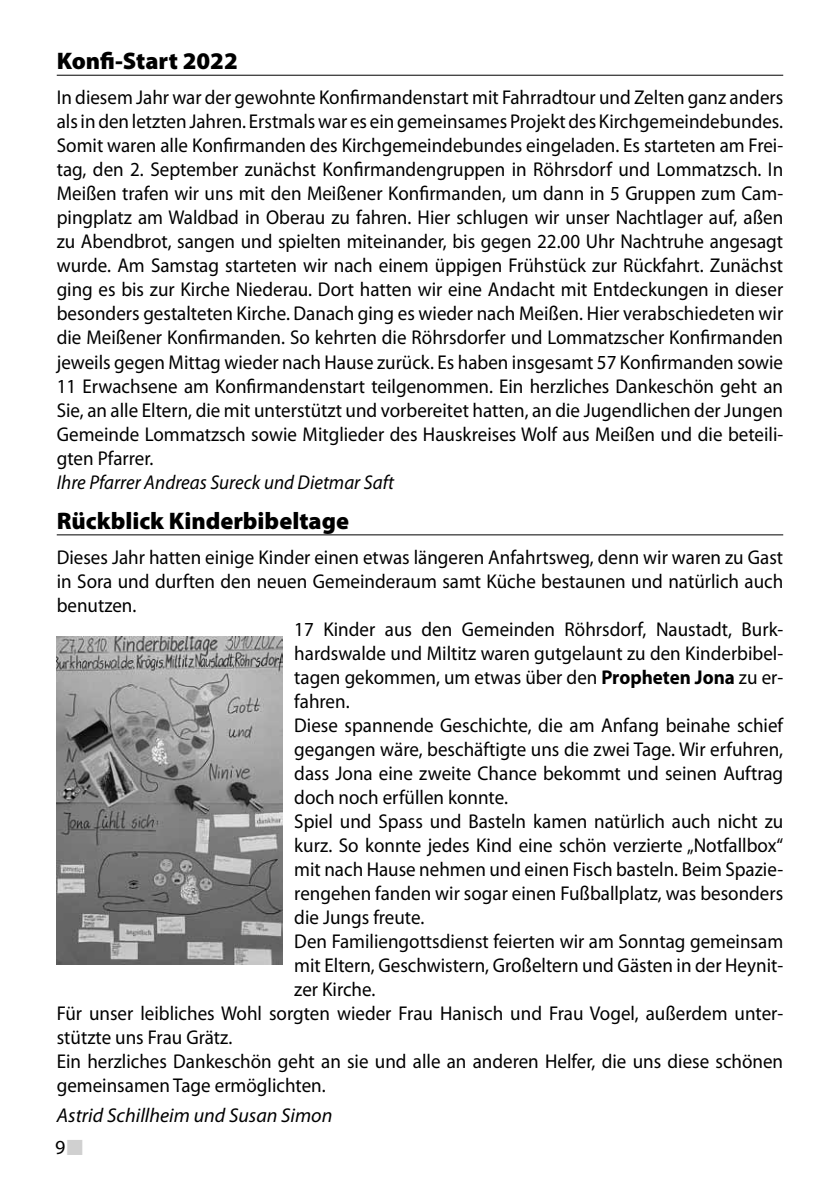
<style>
.page{position:relative;width:840px;height:1191px;background:#fff}
.page>*{position:absolute;margin:0;border:0;box-sizing:border-box;transform-origin:0 0}
.t1{font:900 24px "Myriad Pro";color:#000}
.t2{font:20px/24px "Myriad Pro";color:#000;text-align:justify;scale:.95 1}
.t3{font:italic 20px "Myriad Pro";color:#000;scale:.95 1}
.t4{font:italic 20px "Myriad Pro";color:#000}
.t5{font:20px "Myriad Pro";color:#000}
.s1{font-weight:700}
.s2{color:#d0d0d0}
</style>
<div class="page">
<hr style="left:57px;top:75px;width:725px;height:1px;background:#000">
<hr style="left:57px;top:534px;width:725px;height:1px;background:#000">
<img style="left:57px;top:636px;width:226px;height:328px">
<p class="t1" style="left:57px;top:45px;width:182px">Konfi-Start 2022</p>
<p class="t2" style="left:57px;top:85px;width:765px">In diesem Jahr war der gewohnte Konfirmandenstart mit Fahrradtour und Zelten ganz anders als in den letzten Jahren. Erstmals war es ein gemeinsames Projekt des Kirchgemeindebundes.<br>Somit waren alle Konfirmanden des Kirchgemeindebundes eingeladen. Es starteten am Frei&shy;tag, den 2. September zunächst Konfirmandengruppen in Röhrsdorf und Lommatzsch. In Meißen trafen wir uns mit den Meißener Konfirmanden, um dann in 5 Gruppen zum Cam&shy;pingplatz am Waldbad in Oberau zu fahren. Hier schlugen wir unser Nachtlager auf, aßen zu Abendbrot, sangen und spielten miteinander, bis gegen 22.00 Uhr Nachtruhe angesagt wurde. Am Samstag starteten wir nach einem üppigen Frühstück zur Rückfahrt. Zunächst ging es bis zur Kirche Niederau. Dort hatten wir eine Andacht mit Entdeckungen in dieser besonders gestalteten Kirche. Danach ging es wieder nach Meißen. Hier verabschiedeten wir die Meißener Konfirmanden. So kehrten die Röhrsdorfer und Lommatzscher Konfirmanden jeweils gegen Mittag wieder nach Hause zurück. Es haben insgesamt 57 Konfirmanden sowie 11 Erwachsene am Konfirmandenstart teilgenommen. Ein herzliches Dankeschön geht an Sie, an alle Eltern, die mit unterstützt und vorbereitet hatten, an die Jugendlichen der Jungen Gemeinde Lommatzsch sowie Mitglieder des Hauskreises Wolf aus Meißen und die beteili&shy;gten Pfarrer.</p>
<p class="t3" style="left:57px;top:469px;width:356px">Ihre Pfarrer Andreas Sureck und Dietmar Saft</p>
<p class="t1" style="left:57px;top:504px;width:293px">Rückblick Kinderbibeltage</p>
<p class="t2" style="left:57px;top:545px;width:765px">Dieses Jahr hatten einige Kinder einen etwas längeren Anfahrtsweg, denn wir waren zu Gast</p>
<p class="t2" style="left:57px;top:569px;width:765px">in Sora und durften den neuen Gemeinderaum samt Küche bestaunen und natürlich auch</p>
<p class="t2" style="left:57px;top:593px;width:85px">benutzen.</p>
<p class="t2" style="left:294px;top:617px;width:516px">17 Kinder aus den Gemeinden Röhrsdorf, Naustadt, Burk-</p>
<p class="t2" style="left:294px;top:641px;width:516px">hardswalde und Miltitz waren gutgelaunt zu den Kinderbibel-</p>
<p class="t2" style="left:294px;top:665px;width:516px">tagen gekommen, um etwas über den <span class="s1">Propheten Jona</span> zu er-</p>
<p class="t2" style="left:294px;top:689px;width:60px">fahren.</p>
<p class="t2" style="left:294px;top:713px;width:516px">Diese spannende Geschichte, die am Anfang beinahe schief</p>
<p class="t2" style="left:294px;top:737px;width:516px">gegangen wäre, beschäftigte uns die zwei Tage. Wir erfuhren,</p>
<p class="t2" style="left:294px;top:761px;width:516px">dass Jona eine zweite Chance bekommt und seinen Auftrag</p>
<p class="t2" style="left:294px;top:785px;width:226px">doch noch erfüllen konnte.</p>
<p class="t2" style="left:294px;top:809px;width:516px">Spiel und Spass und Basteln kamen natürlich auch nicht zu</p>
<p class="t2" style="left:294px;top:833px;width:516px">kurz. So konnte jedes Kind eine schön verzierte „Notfallbox“</p>
<p class="t2" style="left:294px;top:857px;width:516px">mit nach Hause nehmen und einen Fisch basteln. Beim Spazie-</p>
<p class="t2" style="left:294px;top:881px;width:516px">rengehen fanden wir sogar einen Fußballplatz, was besonders</p>
<p class="t2" style="left:294px;top:905px;width:138px">die Jungs freute.</p>
<p class="t2" style="left:294px;top:929px;width:516px">Den Familiengottsdienst feierten wir am Sonntag gemeinsam</p>
<p class="t2" style="left:294px;top:953px;width:516px">mit Eltern, Geschwistern, Großeltern und Gästen in der Heynit-</p>
<p class="t2" style="left:294px;top:977px;width:87px">zer Kirche.</p>
<p class="t2" style="left:57px;top:1001px;width:765px">Für unser leibliches Wohl sorgten wieder Frau Hanisch und Frau Vogel, außerdem unter-</p>
<p class="t2" style="left:57px;top:1025px;width:186px">stützte uns Frau Grätz.</p>
<p class="t2" style="left:57px;top:1049px;width:765px">Ein herzliches Dankeschön geht an sie und alle an anderen Helfer, die uns diese schönen</p>
<p class="t2" style="left:57px;top:1073px;width:284px">gemeinsamen Tage ermöglichten.</p>
<p class="t4" style="left:57px;top:1102px;width:277px">Astrid Schillheim und Susan Simon</p>
<p class="t5" style="left:55px;top:1135px;width:31px">9<span class="s2">■</span></p>
</div>
